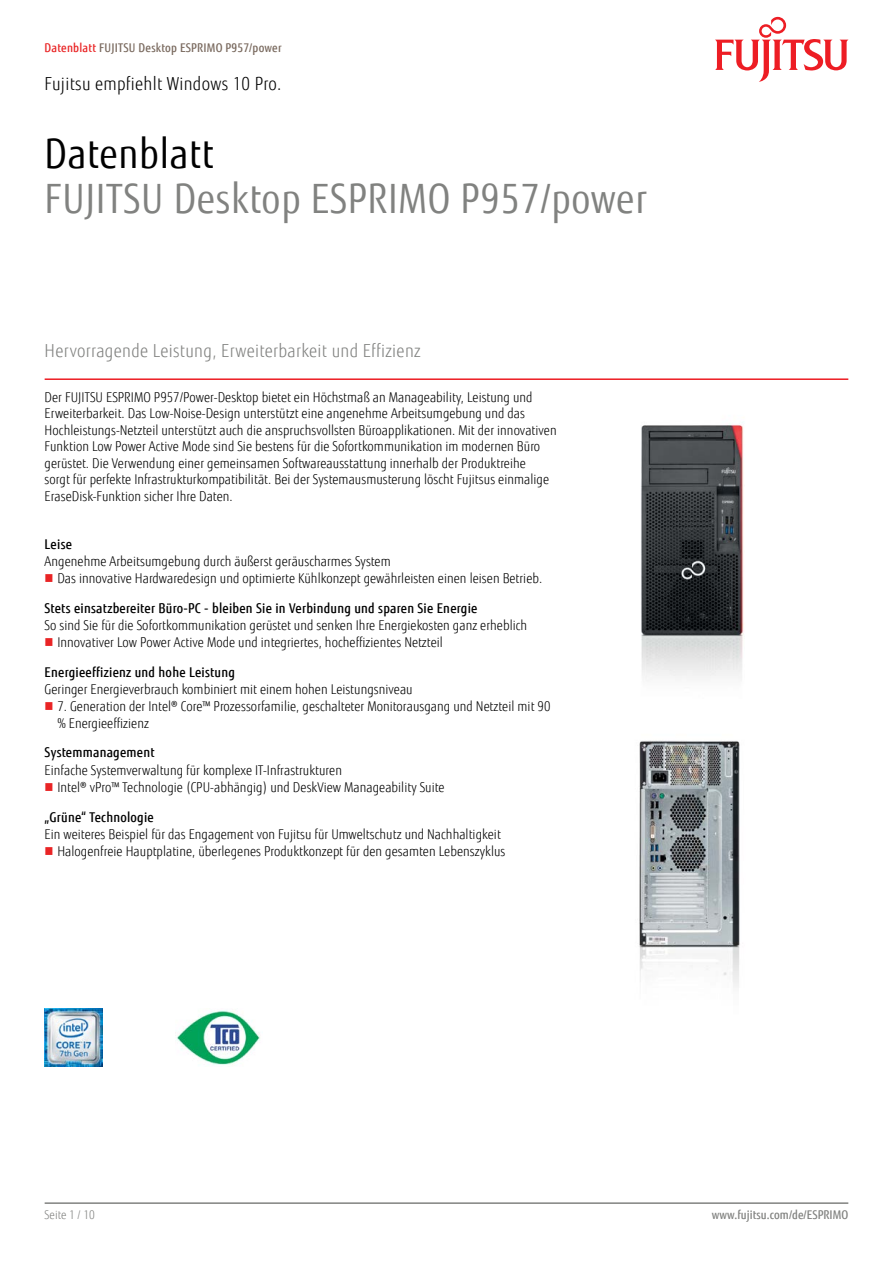
<style>
.page{position:relative;width:893px;height:1263px;background:#fff}
.page>*{position:absolute;margin:0;border:0;box-sizing:border-box;transform-origin:0 0}
.t1{font:40.5px "Fujitsu Sans";letter-spacing:.02em;color:#818280;scale:.9 1}
.t2{font:40.5px "Fujitsu Sans";letter-spacing:.02em;color:#000;scale:.9 1}
.t3{font:300 18px "Fujitsu Sans";letter-spacing:.02em;color:#818280;scale:.9 1}
.t4{font:300 18px "Fujitsu Sans";letter-spacing:.02em;color:#000;scale:.9 1}
.t5{font:300 13.5px/16.5px "Fujitsu Sans";letter-spacing:.005em;color:#000;scale:.9 1}
.t6{font:500 13.5px "Fujitsu Sans";letter-spacing:.02em;color:#000;scale:.9 1}
.t7{font:500 12px "Fujitsu Sans";letter-spacing:.02em;color:#79695e;scale:.9 1}
.t8{font:500 12px "Fujitsu Sans";letter-spacing:.005em;color:#818280;scale:.9 1}
.t9{font:300 12px "Fujitsu Sans";letter-spacing:.005em;color:#818280;scale:.9 1}
.s1{color:#e92425}
</style>
<div class="page">
<hr style="left:45px;top:1202px;width:803px;height:2px;background:#818280">
<hr style="left:45px;top:378px;width:803px;height:2px;background:#ed1d24">
<svg style="left:715px;top:17px;width:133px;height:65px"></svg>
<img style="left:641px;top:421px;width:103px;height:257px">
<img style="left:639px;top:740px;width:101px;height:247px">
<img style="left:45px;top:1009px;width:57px;height:57px">
<img style="left:175px;top:1010px;width:85px;height:55px">
<p class="t7" style="left:45px;top:40px;width:265px"><span class="s1">Datenblatt</span> FUJITSU Desktop ESPRIMO P957/power</p>
<h2 class="t4" style="left:45px;top:73px;width:265px">Fujitsu empfiehlt Windows 10 Pro.</h2>
<h1 class="t2" style="left:45px;top:130px;width:189px">Datenblatt</h1>
<h1 class="t1" style="left:45px;top:175px;width:671px">FUJITSU Desktop ESPRIMO P957/power</h1>
<h2 class="t3" style="left:45px;top:340px;width:419px">Hervorragende Leistung, Erweiterbarkeit und Effizienz</h2>
<p class="t5" style="left:45px;top:389px;width:570px">Der FUJITSU ESPRIMO P957/Power-Desktop bietet ein Höchstmaß an Manageability, Leistung und Erweiterbarkeit. Das Low-Noise-Design unterstützt eine angenehme Arbeitsumgebung und das Hochleistungs-Netzteil unterstützt auch die anspruchsvollsten Büroapplikationen. Mit der innovativen Funktion Low Power Active Mode sind Sie bestens für die Sofortkommunikation im modernen Büro gerüstet. Die Verwendung einer gemeinsamen Softwareausstattung innerhalb der Produktreihe<br>sorgt für perfekte Infrastrukturkompatibilität. Bei der Systemausmusterung löscht Fujitsus einmalige EraseDisk-Funktion sicher Ihre Daten.</p>
<p class="t6" style="left:45px;top:535px;width:32px">Leise</p>
<p class="t5" style="left:57px;top:553px;width:540px;line-height:17.1px;text-indent:-13px">Angenehme Arbeitsumgebung durch äußerst geräuscharmes System<br>Das innovative Hardwaredesign und optimierte Kühlkonzept gewährleisten einen leisen Betrieb.</p>
<p class="t6" style="left:45px;top:599px;width:482px">Stets einsatzbereiter Büro-PC - bleiben Sie in Verbindung und sparen Sie Energie</p>
<p class="t5" style="left:57px;top:617px;width:524px;line-height:17.1px;text-indent:-13px">So sind Sie für die Sofortkommunikation gerüstet und senken Ihre Energiekosten ganz erheblich<br>Innovativer Low Power Active Mode und integriertes, hocheffizientes Netzteil</p>
<p class="t6" style="left:45px;top:664px;width:213px">Energieeffizienz und hohe Leistung</p>
<p class="t5" style="left:45px;top:681px;width:410px">Geringer Energieverbrauch kombiniert mit einem hohen Leistungsniveau</p>
<p class="t5" style="left:57px;top:698px;width:549px">7. Generation der Intel® Core™ Prozessorfamilie, geschalteter Monitorausgang und Netzteil mit 90 % Energieeffizienz</p>
<p class="t6" style="left:45px;top:744px;width:124px">Systemmanagement</p>
<p class="t5" style="left:57px;top:761px;width:432px;line-height:17.1px;text-indent:-13px">Einfache Systemverwaltung für komplexe IT-Infrastrukturen<br>Intel® vPro™ Technologie (CPU-abhängig) und DeskView Manageability Suite</p>
<p class="t6" style="left:45px;top:808px;width:123px">„Grüne“ Technologie</p>
<p class="t5" style="left:57px;top:825px;width:499px;line-height:17.1px;text-indent:-13px">Ein weiteres Beispiel für das Engagement von Fujitsu für Umweltschutz und Nachhaltigkeit<br>Halogenfreie Hauptplatine, überlegenes Produktkonzept für den gesamten Lebenszyklus</p>
<p class="t9" style="left:45px;top:1208px;width:57px">Seite 1 / 10</p>
<p class="t8" style="left:712px;top:1208px;width:153px">www.fujitsu.com/de/ESPRIMO</p>
</div>
